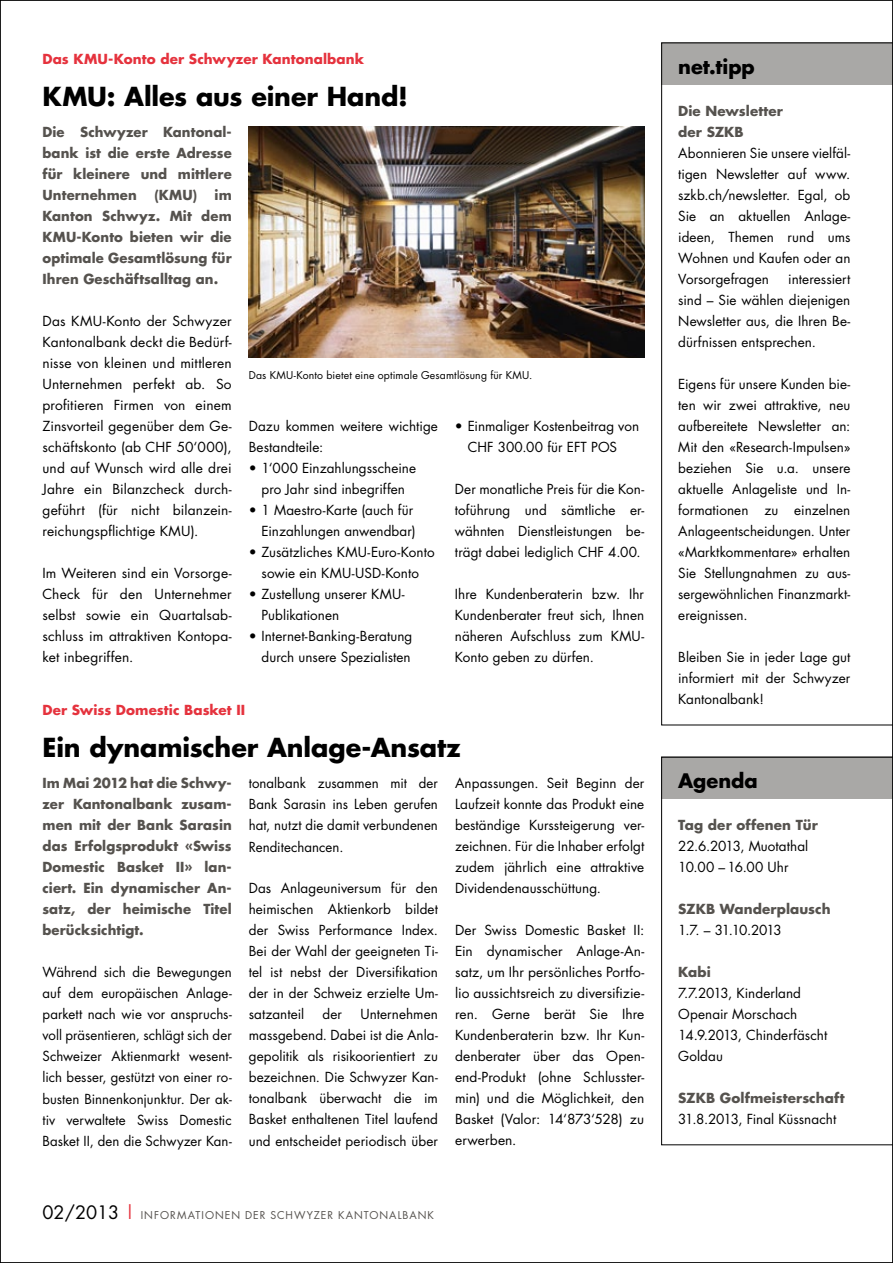
<style>
.page{position:relative;width:893px;height:1263px;background:#fff}
.page>*{position:absolute;margin:0;border:0;box-sizing:border-box;transform-origin:0 0}
.t1{font:700 25.5px "Futura";letter-spacing:-.005em;color:#000}
.t2{font:700 19.5px "Futura";letter-spacing:-.005em;color:#000}
.t3{font:13.5px/21px "Futura";letter-spacing:.005em;color:#000;text-align:justify}
.t4{font:700 13.5px/21px "Futura";letter-spacing:.005em;color:#55524e;text-align:justify}
.t5{font:700 13.5px "Futura";letter-spacing:.005em;color:#e5323d}
.t6{font:10.5px "Futura";letter-spacing:.015em;color:#000}
.t7{font:10.5px "Futura";letter-spacing:.095em;color:#55524e}
.s1{font-size:18px;color:#000}
.s2{font-size:18px;color:#e5323d}
</style>
<div class="page">
<div style="left:661px;top:43px;width:232px;height:42px;background:#a9a8a6"></div>
<img style="left:249px;top:127px;width:395px;height:231px">
<div style="left:661px;top:757px;width:232px;height:42px;background:#a9a8a6"></div>
<p class="t5" style="left:43px;top:49px;width:323px">Das KMU-Konto der Schwyzer Kantonalbank</p>
<h1 class="t1" style="left:43px;top:78px;width:367px">KMU: Alles aus einer Hand!</h1>
<p class="t4" style="left:43px;top:121px;width:191px">Die Schwyzer Kantonal&shy;bank ist die erste Adresse für kleinere und mittlere Unternehmen</p>
<p class="t4" style="left:43px;top:184px;width:191px;text-indent:172px">im Kanton Schwyz. Mit dem KMU-Konto bieten wir die optimale Gesamtlösung für Ihren Geschäftsalltag an.</p>
<p class="t3" style="left:43px;top:311px;width:191px">Das KMU-Konto der Schwyzer Kantonalbank deckt die Bedürf&shy;nisse von kleinen und mittleren Unternehmen perfekt ab. So profitieren Firmen von einem Zinsvorteil gegenüber dem Ge&shy;schäftskonto (ab CHF 50‘000), und auf Wunsch wird alle drei Jahre ein Bilanzcheck durch‑ geführt (für nicht bilanzein‑ reichungspflichtige KMU).</p>
<p class="t3" style="left:43px;top:563px;width:191px">Im Weiteren sind ein Vorsorge-Check für den Unternehmer selbst sowie ein Quartalsab&shy;schluss im attraktiven Kontopa&shy;ket inbegriffen.</p>
<p class="t4" style="left:154px;top:184px;width:44px">(KMU)</p>
<p class="t6" style="left:249px;top:368px;width:285px">Das KMU-Konto bietet eine optimale Gesamtlösung für KMU.</p>
<p class="t3" style="left:249px;top:416px;width:191px">Dazu kommen weitere wichtige<br>Bestandteile:</p>
<p class="t3" style="left:249px;top:458px;width:169px;text-align:center">• 1‘000 Einzahlungsscheine pro Jahr sind inbegriffen</p>
<p class="t3" style="left:249px;top:500px;width:168px;text-align:right">• 1 Maestro-Karte (auch für<br>Einzahlungen anwendbar)</p>
<p class="t3" style="left:249px;top:542px;width:187px;text-align:center">• Zusätzliches KMU-Euro-Konto sowie ein KMU-USD-Konto</p>
<p class="t3" style="left:262px;top:584px;width:145px;text-indent:-13px">• Zustellung unserer KMU-<br>Publikationen</p>
<p class="t3" style="left:249px;top:626px;width:165px;text-align:right">• Internet-Banking-Beratung durch unsere Spezialisten</p>
<p class="t3" style="left:468px;top:416px;width:173px;text-indent:-13px">• Einmaliger Kostenbeitrag von<br>CHF 300.00 für EFT POS</p>
<p class="t3" style="left:455px;top:479px;width:191px">Der monatliche Preis für die Kon&shy;toführung und sämtliche er&shy;wähnten Dienstleistungen be&shy;trägt dabei lediglich CHF 4.00.</p>
<p class="t3" style="left:455px;top:584px;width:191px">Ihre Kundenberaterin bzw. Ihr Kundenberater freut sich, Ihnen näheren Aufschluss zum KMU-Konto geben zu dürfen.</p>
<p class="t5" style="left:43px;top:700px;width:204px">Der Swiss Domestic Basket II</p>
<h1 class="t1" style="left:43px;top:729px;width:420px">Ein dynamischer Anlage-Ansatz</h1>
<p class="t4" style="left:43px;top:772px;width:191px">Im Mai 2012 hat die Schwy&shy;zer Kantonalbank zusam&shy;men mit der Bank Sarasin das Erfolgsprodukt «Swiss Domestic Basket II» lan&shy;ciert. Ein dynamischer An&shy;satz, der heimische Titel berücksichtigt.</p>
<p class="t3" style="left:43px;top:962px;width:191px">Während sich die Bewegungen auf dem europäischen Anlage&shy;parkett nach wie vor anspruchs&shy;voll präsentieren, schlägt sich der Schweizer Aktienmarkt wesent&shy;lich besser, gestützt von einer ro&shy;busten Binnenkonjunktur. Der ak&shy;tiv verwaltete Swiss Domestic Basket II, den die Schwyzer Kan-</p>
<p class="t3" style="left:249px;top:773px;width:191px">tonalbank zusammen mit der Bank Sarasin ins Leben gerufen hat, nutzt die damit verbundenen Renditechancen.</p>
<p class="t3" style="left:249px;top:878px;width:191px">Das Anlageuniversum für den heimischen Aktienkorb bildet der Swiss Performance Index.<br>Bei der Wahl der geeigneten Ti&shy;tel ist nebst der Diversifikation der in der Schweiz erzielte Um&shy;satzanteil</p>
<p class="t3" style="left:249px;top:1004px;width:191px;text-indent:112px">Unternehmen massgebend. Dabei ist die Anla&shy;gepolitik als risikoorientiert zu bezeichnen. Die Schwyzer Kan‑ tonalbank überwacht die im Basket enthaltenen Titel laufend und entscheidet periodisch über</p>
<p class="t3" style="left:323px;top:1004px;width:21px">der</p>
<p class="t3" style="left:455px;top:773px;width:191px">Anpassungen. Seit Beginn der Laufzeit konnte das Produkt eine beständige Kurssteigerung ver&shy;zeichnen. Für die Inhaber erfolgt zudem jährlich eine attraktive Dividendenausschüttung.</p>
<p class="t3" style="left:455px;top:920px;width:191px">Der Swiss Domestic Basket II:<br>Ein dynamischer Anlage-An&shy;satz, um Ihr persönliches Portfo&shy;lio aussichtsreich zu diversifizie&shy;ren. Gerne berät Sie Ihre Kundenberaterin bzw. Ihr Kun&shy;denberater über das Open&shy;end-Produkt (ohne Schlusster&shy;min) und die Möglichkeit, den Basket (Valor: 14‘873‘528) zu erwerben.</p>
<p class="t7" style="left:43px;top:1208px;width:393px"><span class="s1">02/2013</span> <span class="s2">|</span> INFORMATIONEN DER SCHWYZER KANTONALBANK</p>
<h2 class="t2" style="left:678px;top:53px;width:78px">net.tipp</h2>
<p class="t4" style="left:678px;top:100px;width:106px">Die Newsletter der SZKB</p>
<p class="t3" style="left:678px;top:143px;width:174px">Abonnieren Sie unsere vielfäl&shy;tigen Newsletter auf www. szkb.ch/newsletter. Egal, ob Sie an aktuellen Anlage&shy;ideen, Themen rund ums Wohnen und Kaufen oder an Vorsorgefragen</p>
<p class="t3" style="left:678px;top:269px;width:174px;text-indent:110px">interessiert sind – Sie wählen diejenigen Newsletter aus, die Ihren Be&shy;dürfnissen entsprechen.</p>
<p class="t3" style="left:678px;top:374px;width:174px">Eigens für unsere Kunden bie&shy;ten wir zwei attraktive, neu aufbereitete Newsletter an:<br>Mit den «Research-Impulsen» beziehen Sie u.a. unsere aktuelle Anlageliste und In‑ formationen zu einzelnen Anlageentscheidungen. Unter «Marktkommentare» erhalten Sie Stellungnahmen zu aus&shy;sergewöhnlichen Finanzmarkt&shy;ereignissen.</p>
<p class="t3" style="left:678px;top:647px;width:174px">Bleiben Sie in jeder Lage gut informiert mit der Schwyzer Kantonalbank!</p>
<h2 class="t2" style="left:678px;top:767px;width:81px">Agenda</h2>
<p class="t4" style="left:678px;top:814px;width:141px">Tag der offenen Tür</p>
<p class="t3" style="left:678px;top:836px;width:132px">22.6.2013, Muotathal<br>10.00 – 16.00 Uhr</p>
<p class="t4" style="left:678px;top:898px;width:154px">SZKB Wanderplausch</p>
<p class="t3" style="left:678px;top:920px;width:105px">1.7. – 31.10.2013</p>
<p class="t4" style="left:678px;top:961px;width:34px">Kabi</p>
<p class="t3" style="left:678px;top:983px;width:151px;text-align:left">7.7.2013, Kinderland<br>Openair Morschach<br>14.9.2013, Chinderfäscht<br>Goldau</p>
<p class="t4" style="left:678px;top:1087px;width:168px">SZKB Golfmeisterschaft</p>
<p class="t3" style="left:678px;top:1109px;width:160px">31.8.2013, Final Küssnacht</p>
</div>
